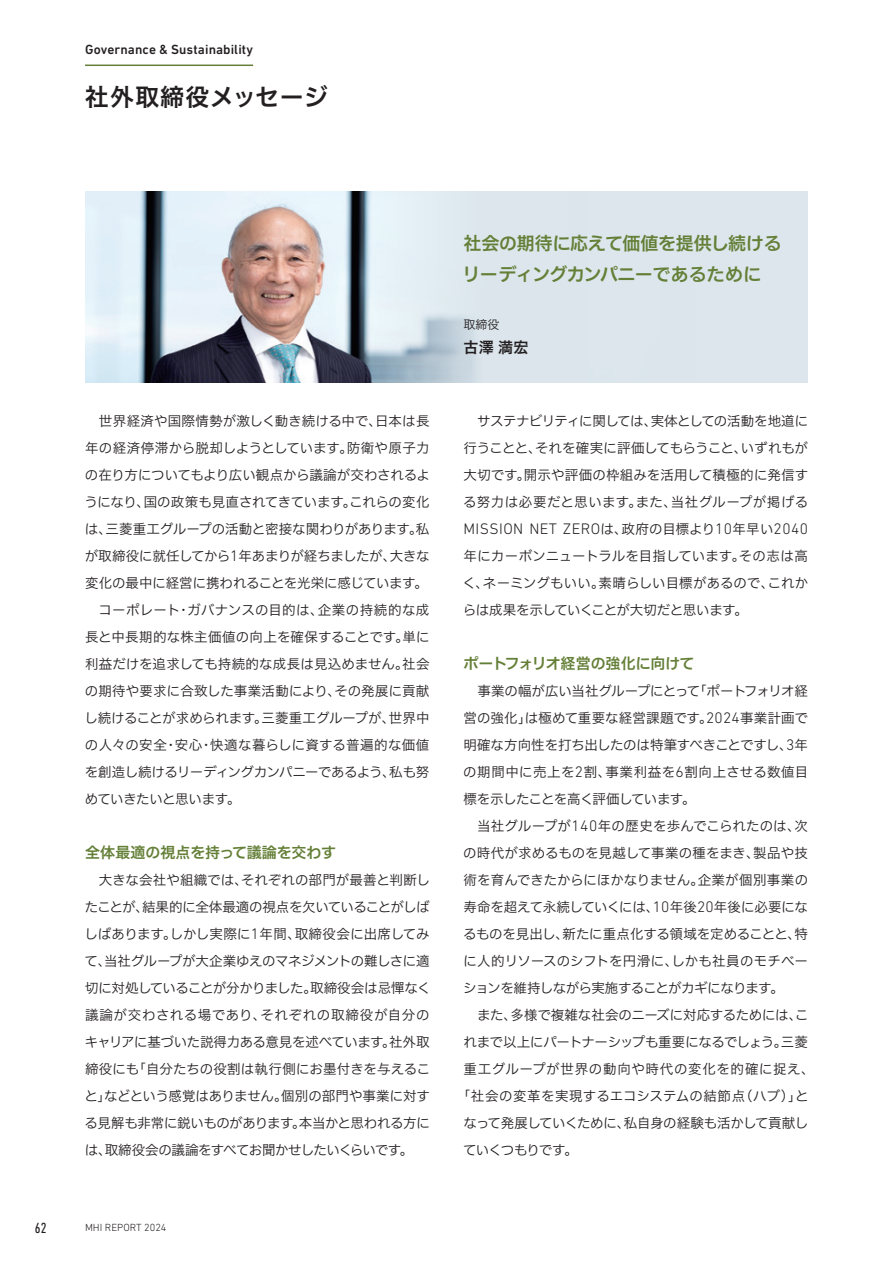
<style>
.page{position:relative;width:893px;height:1263px;background:#fff}
.page>*{position:absolute;margin:0;border:0;box-sizing:border-box;transform-origin:0 0}
.t1{font:24px "Hiragino UD Sans F Std N W6";letter-spacing:.025em;color:#231f20}
.t2{font:18px/31.5px "Hiragino UD Sans F Std N W6";letter-spacing:-.02em;color:#647f37}
.t3{font:300 15.45px "DIN Next LT Pro";letter-spacing:.025em;color:#231f20}
.t4{font:15px "Hiragino UD Sans F Std N W6";letter-spacing:-.01em;color:#647f37}
.t5{font:15px "Hiragino UD Sans F Std N W6";color:#231f20}
.t6{font:condensed 15px "DIN Next LT Pro";color:#231f20}
.t7{font:13.5px/27px "Hiragino UD Sans F Std N W3";letter-spacing:-.005em;color:#231f20;text-align:justify}
.t8{font:13.5px "Hiragino UD Sans F Std N W3";letter-spacing:-.025em;color:#231f20}
.t9{font:13.5px "Hiragino UD Sans F Std N W3";letter-spacing:.025em;color:#231f20}
.t10{font:13.5px "Hiragino UD Sans F Std N W3";letter-spacing:-.04em;color:#231f20}
.t11{font:13.5px "Hiragino UD Sans F Std N W3";letter-spacing:.02em;color:#231f20}
.t12{font:13.5px "Hiragino UD Sans F Std N W3";letter-spacing:.015em;color:#231f20}
.t13{font:13.5px "Hiragino UD Sans F Std N W3";letter-spacing:.05em;color:#231f20}
.t14{font:500 13.5px "DIN Next LT Pro";letter-spacing:.005em;color:#231f20}
.t15{font:13.5px "Hiragino UD Sans F Std N W3";letter-spacing:-.075em;color:#231f20}
.t16{font:12px "Hiragino UD Sans F Std N W3";color:#231f20}
.t17{font:300 10.5px "DIN Next LT Pro";color:#231f20}
.s1{font-family:"DIN Next LT Pro";font-weight:300;font-size:15.45px}
.s2{font-family:"Hiragino UD Sans F Std N W3";font-weight:400;font-size:13.5px}
</style>
<div class="page">
<div style="left:85px;top:191px;width:723px;height:192px;background:#dce6ec"></div>
<img style="left:85px;top:191px;width:390px;height:192px">
<hr style="left:85px;top:65px;width:168px;height:1px;background:#647f37">
<p class="t14" style="left:85px;top:41px;width:170px">Governance &amp; Sustainability</p>
<h1 class="t1" style="left:85px;top:79px;width:245px">社外取締役メッセージ</h1>
<p class="t7" style="left:99px;top:406px;width:332px">世界経済や国際情勢が激しく動き続ける中で、日本は長</p>
<p class="t11" style="left:85px;top:437px;width:346px">年の経済停滞から脱却しようとしています。防衛や原子力</p>
<p class="t7" style="left:85px;top:460px;width:347px">の在り方についてもより広い観点から議論が交わされるよ</p>
<p class="t7" style="left:84px;top:487px;width:347px">うになり、国の政策も見直されてきています。これらの変化</p>
<p class="t7" style="left:85px;top:514px;width:346px">は、三菱重工グループの活動と密接な関わりがあります。私</p>
<p class="t8" style="left:85px;top:545px;width:346px">が取締役に就任してから<span class="s1">1</span>年あまりが経ちましたが、大きな</p>
<p class="t7" style="left:85px;top:568px;width:344px">変化の最中に経営に携われることを光栄に感じています。</p>
<p class="t9" style="left:98px;top:599px;width:332px">コーポレート・ガバナンスの目的は、企業の持続的な成</p>
<p class="t12" style="left:85px;top:626px;width:346px">長と中長期的な株主価値の向上を確保することです。単に</p>
<p class="t7" style="left:85px;top:649px;width:346px">利益だけを追求しても持続的な成長は見込めません。社会</p>
<p class="t7" style="left:85px;top:676px;width:346px">の期待や要求に合致した事業活動により、その発展に貢献</p>
<p class="t7" style="left:84px;top:703px;width:347px">し続けることが求められます。三菱重工グループが、世界中</p>
<p class="t9" style="left:85px;top:734px;width:346px">の人々の安全・安心・快適な暮らしに資する普遍的な価値</p>
<p class="t10" style="left:85px;top:761px;width:346px">を創造し続けるリーディングカンパニーであるよう、私も努</p>
<p class="t10" style="left:85px;top:788px;width:157px">めていきたいと思います。</p>
<p class="t4" style="left:85px;top:840px;width:253px">全体最適の視点を持って議論を交わす</p>
<p class="t7" style="left:84px;top:865px;width:348px;text-indent:15px">大きな会社や組織では、それぞれの部門が最善と判断したことが、結果的に全体最適の視点を欠いていることがしばしばあります。しかし実際に<span class="s1">1</span>年間、取締役会に出席してみて、当社グループが大企業ゆえのマネジメントの難しさに適切に対処していることが分かりました。取締役会は忌憚なく議論が交わされる場であり、それぞれの取締役が自分のキャリアに基づいた説得力ある意見を述べています。社外取締役にも「自分たちの役割は執行側にお墨付きを与えること」などという感覚はありません。個別の部門や事業に対する見解も非常に鋭いものがあります。本当かと思われる方には、取締役会の議論をすべてお聞かせしたいくらいです。</p>
<p class="t6" style="left:35px;top:1219px;width:14px">62</p>
<p class="t17" style="left:85px;top:1222px;width:83px">MHI REPORT 2024</p>
<h2 class="t2" style="left:463px;top:226px;width:321px">社会の期待に応えて価値を提供し続けるリーディングカンパニーであるために</h2>
<p class="t16" style="left:463px;top:315px;width:37px">取締役</p>
<p class="t5" style="left:463px;top:336px;width:66px">古澤満宏</p>
<p class="t7" style="left:463px;top:406px;width:347px;text-indent:14px">サステナビリティに関しては、実体としての活動を地道に行うことと、それを確実に評価してもらうこと、いずれもが大切です。開示や評価の枠組みを活用して積極的に発信する努力は必要だと思います。また、当社グループが掲げる</p>
<p class="t3" style="left:463px;top:520px;width:346px">MISSION NET ZERO<span class="s2">は、政府の目標より</span>10<span class="s2">年早い</span>2040</p>
<p class="t7" style="left:463px;top:541px;width:347px">年にカーボンニュートラルを目指しています。その志は高く、ネーミングもいい。素晴らしい目標があるので、これからは成果を示していくことが大切だと思います。</p>
<p class="t4" style="left:463px;top:651px;width:233px">ポートフォリオ経営の強化に向けて</p>
<p class="t7" style="left:463px;top:676px;width:347px;text-indent:14px">事業の幅が広い当社グループにとって「ポートフォリオ経営の強化」は極めて重要な経営課題です。<span class="s1">2024</span>事業計画で明確な方向性を打ち出したのは特筆すべきことですし、<span class="s1">3</span>年の期間中に売上を<span class="s1">2</span>割、事業利益を<span class="s1">6</span>割向上させる数値目標を示したことを高く評価しています。</p>
<p class="t7" style="left:463px;top:811px;width:347px;text-indent:14px">当社グループが<span class="s1">140</span>年の歴史を歩んでこられたのは、次の時代が求めるものを見越して事業の種をまき、製品や技術を育んできたからにほかなりません。企業が個別事業の寿命を超えて永続していくには、<span class="s1">10</span>年後<span class="s1">20</span>年後に必要になるものを見出し、新たに重点化する領域を定めることと、特に人的リソースのシフトを円滑に、しかも社員のモチベーションを維持しながら実施することがカギになります。</p>
<p class="t7" style="left:477px;top:1000px;width:333px">また、多様で複雑な社会のニーズに対応するためには、こ</p>
<p class="t8" style="left:463px;top:1031px;width:346px">れまで以上にパートナーシップも重要になるでしょう。三菱</p>
<p class="t13" style="left:463px;top:1058px;width:353px">重工グループが世界の動向や時代の変化を的確に捉え、</p>
<p class="t9" style="left:457px;top:1085px;width:353px">「社会の変革を実現するエコシステムの結節点（ハブ）」と</p>
<p class="t8" style="left:463px;top:1112px;width:346px">なって発展していくために、私自身の経験も活かして貢献し</p>
<p class="t15" style="left:463px;top:1139px;width:116px">ていくつもりです。</p>
</div>
